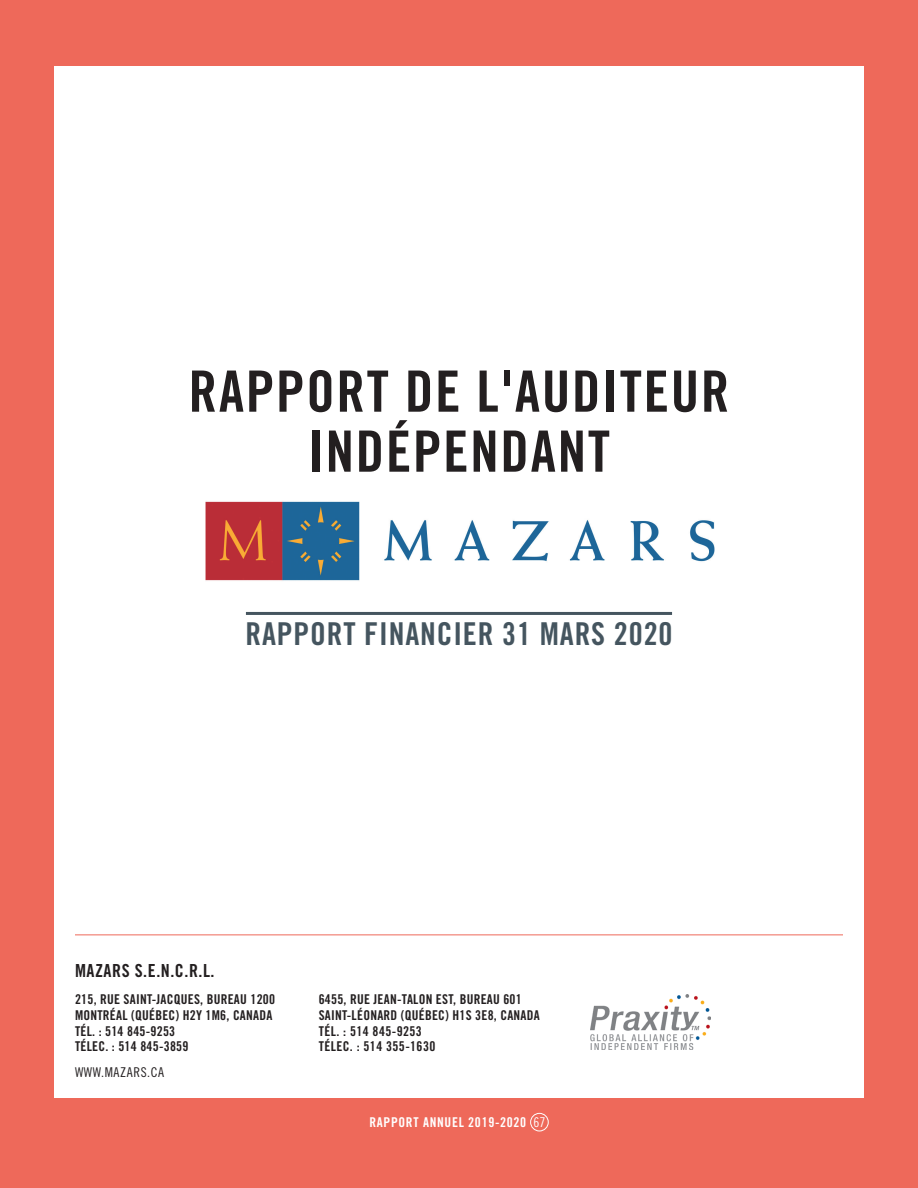
<style>
.page{position:relative;width:918px;height:1188px;background:#fff}
.page>*{position:absolute;margin:0;border:0;box-sizing:border-box;transform-origin:0 0}
.t1{font:57px/60px "Trade Gothic LT Std Bd Cn 20";letter-spacing:.03em;color:#231f20;text-align:center}
.SOUS_TITRE_ANNEXES{font:31.5px "Trade Gothic LT Std Bd Cn 20";letter-spacing:.025em;color:#45555f}
.t2{font:18px "Trade Gothic LT Std Bd Cn 20";letter-spacing:.03em;color:#231f20}
.t3{font:13.5px/15.8px "Trade Gothic LT Std Bd Cn 20";letter-spacing:.02em;color:#231f20}
.t4{font:13.5px "Trade Gothic LT Std Bd Cn 20";letter-spacing:.05em;color:#fff}
.t5{font:13.5px "Trade Gothic LT Std Cn 18";letter-spacing:.045em;color:#231f20}
.s1{font-family:"Trade Gothic LT Std Cn 18"}
</style>
<div class="page">
<div style="left:0;top:1098px;width:918px;height:90px;background:#ee695a"></div>
<div style="left:0;top:0;width:918px;height:66px;background:#ee695a"></div>
<div style="left:891px;top:0;width:27px;height:1188px;background:#ee695a"></div>
<div style="left:864px;top:0;width:43px;height:1188px;background:#ee695a"></div>
<div style="left:0;top:0;width:54px;height:1188px;background:#ee695a"></div>
<div style="left:530px;top:1113px;width:18px;height:18px;border:1px solid #fff;border-radius:50%"></div>
<img style="left:591px;top:994px;width:120px;height:55px">
<hr style="left:246px;top:612px;width:426px;height:3px;background:#45555f">
<img style="left:205px;top:501px;width:510px;height:80px">
<hr style="left:75px;top:934px;width:768px;height:1px;background:#ee695a">
<p class="t1" style="left:189px;top:361px;width:542px">RAPPORT DE L'AUDITEUR<br>INDÉPENDANT</p>
<p class="SOUS_TITRE_ANNEXES" style="left:246px;top:615px;width:428px">RAPPORT FINANCIER 31 MARS 2020</p>
<p class="t2" style="left:75px;top:960px;width:141px">MAZARS S.E.N.C.R.L.</p>
<p class="t3" style="left:75px;top:991px;width:202px">215, RUE SAINT-JACQUES, BUREAU 1200</p>
<p class="t3" style="left:75px;top:1007px;width:199px">MONTRÉAL (QUÉBEC) H2Y 1M6, CANADA</p>
<p class="t3" style="left:75px;top:1023px;width:115px">TÉL. : 514 845-9253<br>TÉLEC. : 514 845-3859</p>
<p class="t5" style="left:75px;top:1064px;width:91px">WWW.MAZARS.CA</p>
<p class="t3" style="left:319px;top:991px;width:205px">6455, RUE JEAN-TALON EST, BUREAU 601</p>
<p class="t3" style="left:319px;top:1007px;width:223px">SAINT-LÉONARD (QUÉBEC) H1S 3E8, CANADA</p>
<p class="t3" style="left:319px;top:1023px;width:118px">TÉL. : 514 845-9253<br>TÉLEC. : 514 355-1630</p>
<p class="t4" style="left:370px;top:1114px;width:177px">RAPPORT ANNUEL 2019-2020 <span class="s1">67</span></p>
</div>
